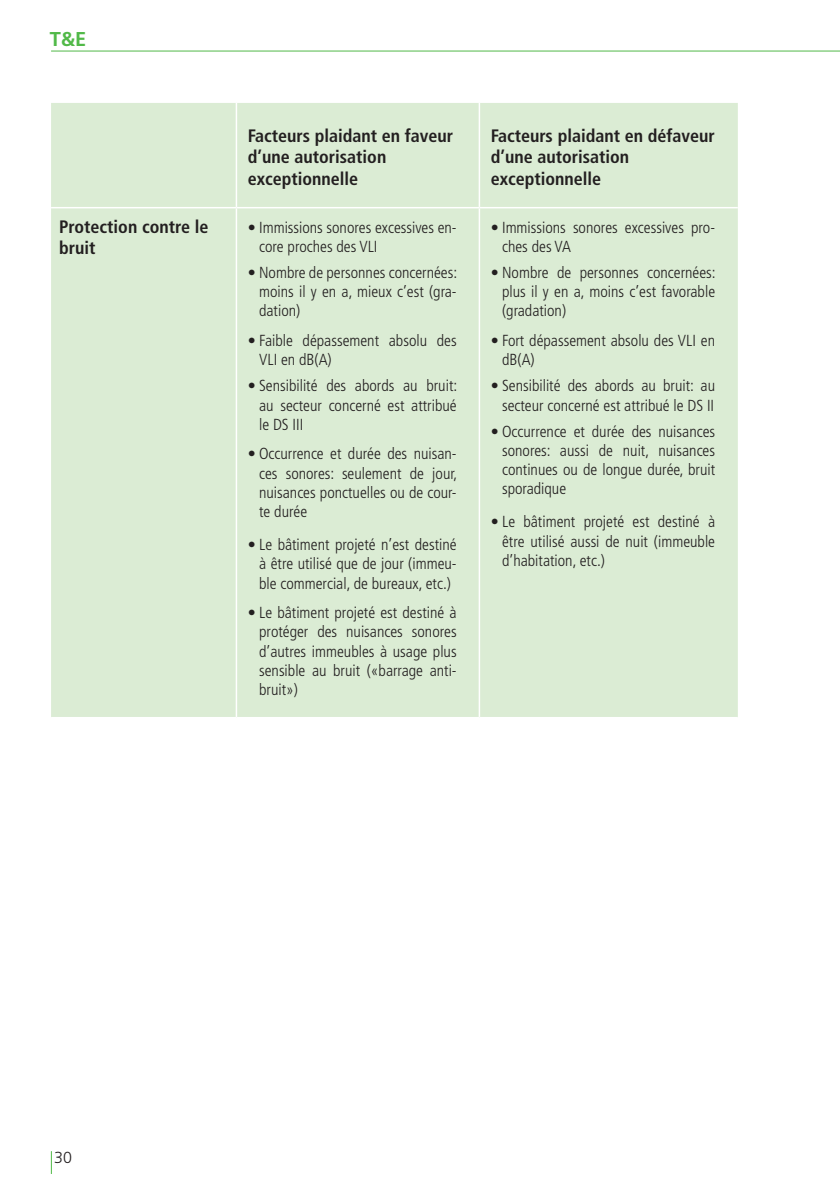
<style>
.page{position:relative;width:840px;height:1191px;background:#fff}
.page>*{position:absolute;margin:0;border:0;box-sizing:border-box;transform-origin:0 0}
.t1{font:700 20px "Frutiger LT Std";color:#51b948}
.t2{font:700 condensed 18px/21.6px "Frutiger LT Std";color:#231f20}
.t3{font:300 condensed 16px/19.2px "Frutiger LT Std";color:#231f20;text-align:justify}
.t4{font:300 16px "Frutiger LT Std";color:#231f20}
</style>
<div class="page">
<hr style="left:51px;top:51px;width:788px;height:1px;background:#51b948">
<svg style="left:51px;top:1151px;width:1px;height:23px"></svg>
<div style="left:51px;top:103px;width:686px;height:614px;background:#dbecd4"></div>
<hr style="left:235px;top:103px;width:2px;height:104px;background:#fff">
<hr style="left:478px;top:103px;width:2px;height:104px;background:#fff">
<hr style="left:51px;top:207px;width:185px;height:1px;background:#fff">
<hr style="left:236px;top:207px;width:243px;height:1px;background:#fff">
<hr style="left:235px;top:208px;width:2px;height:509px;background:#fff">
<hr style="left:479px;top:207px;width:258px;height:1px;background:#fff">
<hr style="left:478px;top:208px;width:2px;height:509px;background:#fff">
<p class="t1" style="left:50px;top:27px;width:35px">T&amp;E</p>
<p class="t2" style="left:248px;top:125px;width:207px">Facteurs plaidant en faveur d’une autorisation exceptionnelle</p>
<p class="t2" style="left:490px;top:125px;width:225px">Facteurs plaidant en défaveur d’une autorisation exceptionnelle</p>
<p class="t2" style="left:59px;top:215px;width:151px">Protection contre le bruit</p>
<p class="t3" style="left:259px;top:218px;width:199px;text-indent:-11px">• Immissions sonores excessives en&shy;core proches des VLI</p>
<p class="t3" style="left:259px;top:263px;width:199px;text-indent:-11px">• Nombre de personnes concernées: moins il y en a, mieux c’est (gra&shy;dation)</p>
<p class="t3" style="left:259px;top:331px;width:199px;text-indent:-11px">• Faible dépassement absolu des<br>VLI en dB(A)</p>
<p class="t3" style="left:259px;top:376px;width:199px;text-indent:-11px">• Sensibilité des abords au bruit: au secteur concerné est attribué le DS III</p>
<p class="t3" style="left:259px;top:444px;width:199px;text-indent:-11px">• Occurrence et durée des nuisan&shy;ces sonores: seulement de jour, nuisances ponctuelles ou de cour&shy;te durée</p>
<p class="t3" style="left:259px;top:535px;width:199px;text-indent:-11px">• Le bâtiment projeté n’est destiné à être utilisé que de jour (immeu&shy;ble commercial, de bureaux, etc.)</p>
<p class="t3" style="left:259px;top:603px;width:199px;text-indent:-11px">• Le bâtiment projeté est destiné à protéger des nuisances sonores d’autres immeubles à usage plus sensible au bruit («barrage anti&shy;bruit»)</p>
<p class="t3" style="left:502px;top:218px;width:214px;text-indent:-11px">• Immissions sonores excessives pro&shy;ches des VA</p>
<p class="t3" style="left:502px;top:263px;width:215px;text-indent:-11px">• Nombre de personnes concernées: plus il y en a, moins c’est favorable (gradation)</p>
<p class="t3" style="left:502px;top:331px;width:214px;text-indent:-11px">• Fort dépassement absolu des VLI en dB(A)</p>
<p class="t3" style="left:490px;top:376px;width:226px;text-align:right">• Sensibilité des abords au bruit: au secteur concerné est attribué le DS II</p>
<p class="t3" style="left:502px;top:422px;width:214px;text-indent:-11px">• Occurrence et durée des nuisances sonores: aussi de nuit, nuisances continues ou de longue durée, bruit sporadique</p>
<p class="t3" style="left:502px;top:512px;width:214px;text-indent:-11px">• Le bâtiment projeté est destiné à être utilisé aussi de nuit (immeuble d’habitation, etc.)</p>
<p class="t4" style="left:54px;top:1148px;width:19px">30</p>
</div>
